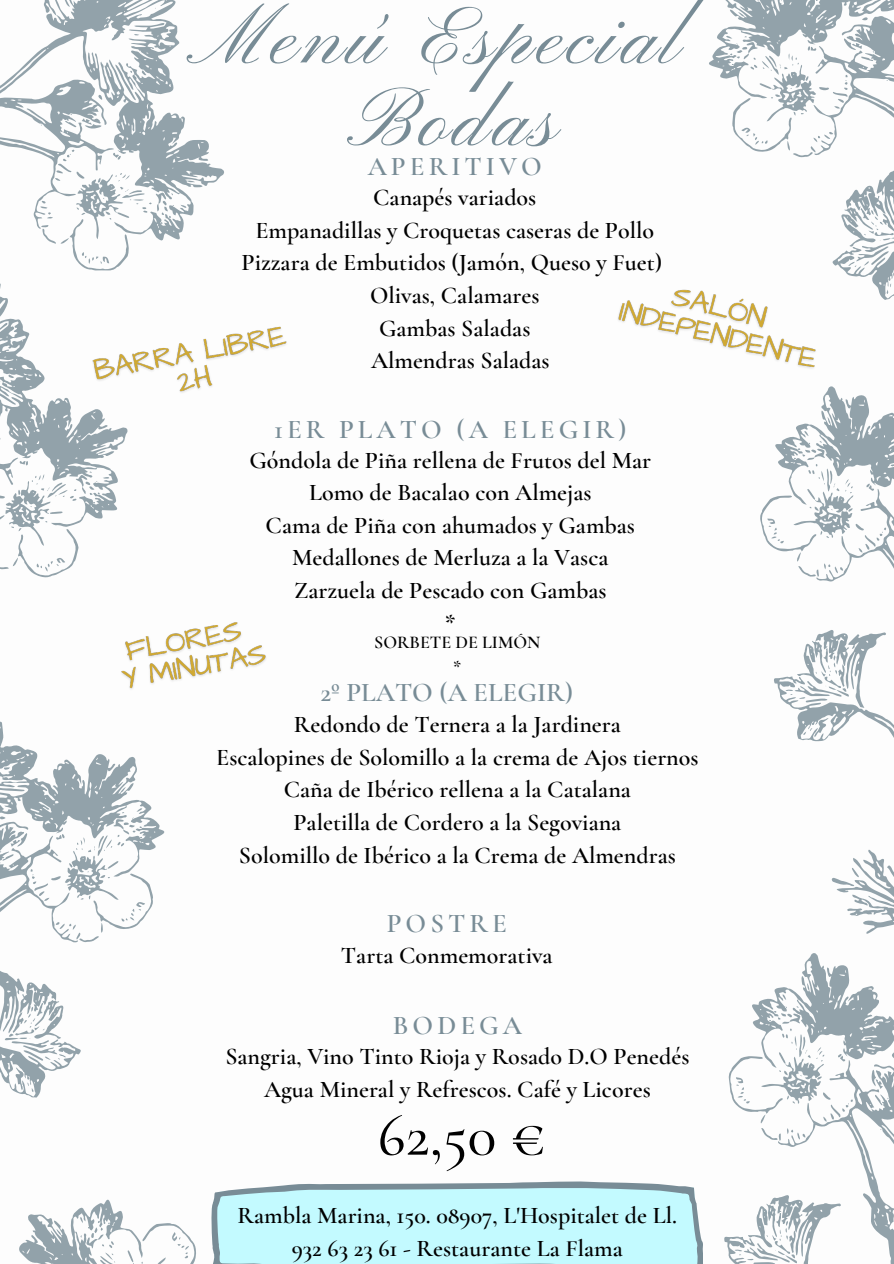
<style>
.page{position:relative;width:894px;height:1264px;background:#fff}
.page>*{position:absolute;margin:0;border:0;box-sizing:border-box;transform-origin:0 0}
.t1{font:82.5px/82.1px "Pinyon Script";letter-spacing:.05em;color:#788c96;text-align:center}
.t2{font:500 60px "Cormorant Garamond";color:#000}
.t3{font:600 27px "Cormorant Garamond";letter-spacing:.15em;color:#788c96}
.t4{font:600 27px "Cormorant Garamond";color:#788c96}
.t5{font:600 24px/32.7px "Cormorant Garamond";color:#000;text-align:center}
.t6{font:600 18px "Cormorant Garamond";color:#000}
</style>
<div class="page">
<svg style="left:0;top:296px;width:128px;height:282px"></svg>
<svg style="left:702px;top:1043px;width:191px;height:220px"></svg>
<svg style="left:0;top:0;width:224px;height:289px"></svg>
<svg style="left:752px;top:527px;width:141px;height:516px"></svg>
<svg style="left:709px;top:0;width:184px;height:527px"></svg>
<svg style="left:0;top:721px;width:165px;height:377px"></svg>
<svg style="left:19px;top:1199px;width:177px;height:64px"></svg>
<svg style="left:211px;top:1181px;width:491px;height:82px;background:#bff0f5"></svg>
<img style="left:618px;top:263px;width:215px;height:119px">
<img style="left:84px;top:314px;width:203px;height:105px">
<img style="left:121px;top:622px;width:145px;height:67px">
<h5 class="t1" style="left:199px;top:2px;width:485px">Menú Especial<br>Bodas</h5>
<h5 class="t3" style="left:367px;top:150px;width:175px">APERITIVO</h5>
<h4 class="t5" style="left:373px;top:181px;width:165px">Canapés variados</h4>
<h4 class="t5" style="left:255px;top:214px;width:400px">Empanadillas y Croquetas caseras de Pollo</h4>
<h4 class="t5" style="left:241px;top:246px;width:422px">Pizzara de Embutidos (Jamón, Queso y Fuet)</h4>
<h4 class="t5" style="left:370px;top:279px;width:171px">Olivas, Calamares</h4>
<h4 class="t5" style="left:379px;top:311px;width:153px">Gambas Saladas</h4>
<h4 class="t5" style="left:371px;top:344px;width:180px">Almendras Saladas</h4>
<p class="t3" style="left:274px;top:412px;width:354px">1ER PLATO (A ELEGIR)</p>
<h1 class="t5" style="left:249px;top:443px;width:403px">Góndola de Piña rellena de Frutos del Mar<br>Lomo de Bacalao con Almejas<br>Cama de Piña con ahumados y Gambas<br>Medallones de Merluza a la Vasca<br>Zarzuela de Pescado con Gambas<br>*</h1>
<p class="t6" style="left:374px;top:631px;width:168px">SORBETE DE LIMÓN</p>
<p class="t6" style="left:453px;top:656px;width:10px">*</p>
<h4 class="t4" style="left:320px;top:675px;width:254px">2º PLATO (A ELEGIR)</h4>
<h4 class="t5" style="left:216px;top:708px;width:484px">Redondo de Ternera a la Jardinera<br>Escalopines de Solomillo a la crema de Ajos tiernos Caña de Ibérico rellena a la Catalana<br>Paletilla de Cordero a la Segoviana<br>Solomillo de Ibérico a la Crema de Almendras</h4>
<p class="t3" style="left:386px;top:907px;width:122px">POSTRE</p>
<h4 class="t5" style="left:341px;top:939px;width:213px">Tarta Conmemorativa</h4>
<h5 class="t3" style="left:392px;top:1009px;width:131px">BODEGA</h5>
<h5 class="t5" style="left:225px;top:1040px;width:465px">Sangria, Vino Tinto Rioja y Rosado D.O Penedés<br>Agua Mineral y Refrescos. Café y Licores</h5>
<p class="t2" style="left:377px;top:1099px;width:169px">62,50 €</p>
<h5 class="t5" style="left:237px;top:1198px;width:441px">Rambla Marina, 150. 08907, L'Hospitalet de Ll.<br>932 63 23 61 - Restaurante La Flama</h5>
</div>
